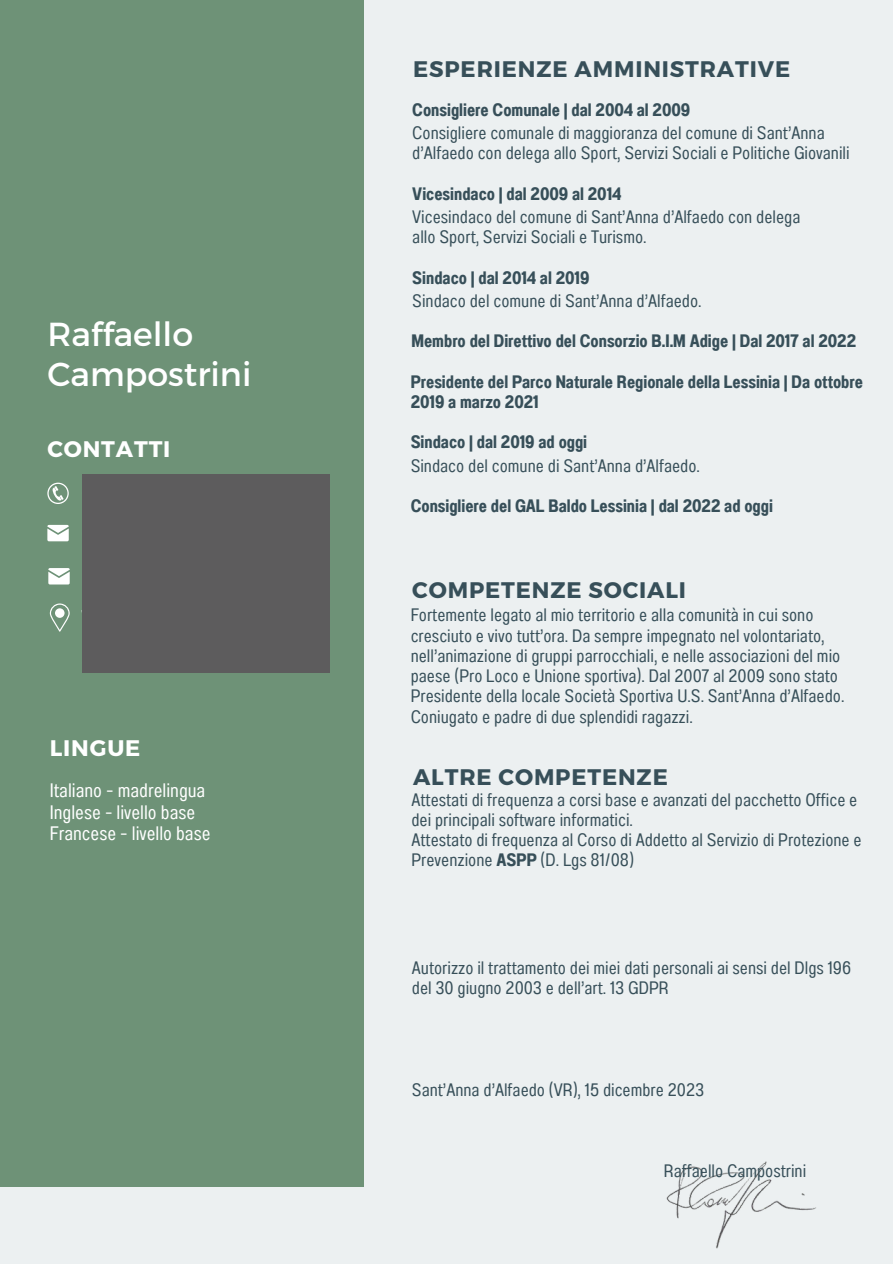
<style>
.page{position:relative;width:893px;height:1264px;background:#fff}
.page>*{position:absolute;margin:0;border:0;box-sizing:border-box;transform-origin:0 0}
.t1{font:33.3px "Montserrat";color:#fff}
.t2{font:700 22.5px "Montserrat";letter-spacing:.04em;color:#374f59}
.t3{font:700 22.5px "Montserrat";letter-spacing:.04em;color:#fff}
.t4{font:19.5px "Anantason Wd 62";color:#fff}
.t5{font:18px/20.2px "Anantason Wd 62";color:#374f59}
.t6{font:18px/20.2px "Anantason Bold Wd 62";color:#374f59}
.s1{font-family:"Anantason Bold Wd 62"}
</style>
<div class="page">
<div style="left:0;top:0;width:892px;height:1263px;background:#ecf0f1"></div>
<div style="left:0;top:0;width:364px;height:1186px;background:#6e9277"></div>
<svg style="left:47px;top:482px;width:22px;height:22px"></svg>
<svg style="left:47px;top:525px;width:22px;height:16px"></svg>
<svg style="left:50px;top:603px;width:20px;height:28px"></svg>
<div style="left:55px;top:608px;width:10px;height:10px;background:#fff;border-radius:50%"></div>
<svg style="left:48px;top:568px;width:22px;height:16px"></svg>
<img style="left:666px;top:1161px;width:150px;height:88px">
<div style="left:82px;top:474px;width:247px;height:198px;background:#5d5c5d"></div>
<p class="t1" style="left:47px;top:312px;width:147px">Raffaello</p>
<p class="t1" style="left:47px;top:352px;width:205px">Campostrini</p>
<p class="t3" style="left:47px;top:434px;width:124px">CONTATTI</p>
<p class="t3" style="left:50px;top:733px;width:92px">LINGUE</p>
<p class="t4" style="left:50px;top:779px;width:157px">Italiano - madrelingua</p>
<p class="t4" style="left:50px;top:800px;width:147px">Inglese - livello base</p>
<p class="t4" style="left:50px;top:822px;width:162px">Francese - livello base</p>
<p class="t2" style="left:413px;top:54px;width:378px">ESPERIENZE AMMINISTRATIVE</p>
<p class="t6" style="left:412px;top:99px;width:279px">Consigliere Comunale | dal 2004 al 2009</p>
<p class="t5" style="left:412px;top:123px;width:439px">Consigliere comunale di maggioranza del comune di Sant’Anna d’Alfaedo con delega allo Sport, Servizi Sociali e Politiche Giovanili</p>
<p class="t6" style="left:412px;top:183px;width:210px">Vicesindaco | dal 2009 al 2014</p>
<p class="t5" style="left:412px;top:207px;width:389px">Vicesindaco del comune di Sant’Anna d’Alfaedo con delega allo Sport, Servizi Sociali e Turismo.</p>
<p class="t6" style="left:412px;top:267px;width:179px">Sindaco | dal 2014 al 2019</p>
<p class="t5" style="left:412px;top:291px;width:291px">Sindaco del comune di Sant’Anna d’Alfaedo.</p>
<p class="t6" style="left:411px;top:331px;width:446px">Membro del Direttivo del Consorzio B.I.M Adige | Dal 2017 al 2022</p>
<p class="t6" style="left:410px;top:371px;width:454px">Presidente del Parco Naturale Regionale della Lessinia | Da ottobre<br>2019 a marzo 2021</p>
<p class="t6" style="left:410px;top:432px;width:178px">Sindaco | dal 2019 ad oggi</p>
<p class="t5" style="left:410px;top:455px;width:291px">Sindaco del comune di Sant’Anna d’Alfaedo.</p>
<p class="t6" style="left:410px;top:495px;width:364px">Consigliere del GAL Baldo Lessinia | dal 2022 ad oggi</p>
<p class="t2" style="left:412px;top:575px;width:275px">COMPETENZE SOCIALI</p>
<p class="t5" style="left:410px;top:605px;width:435px">Fortemente legato al mio territorio e alla comunità in cui sono cresciuto e vivo tutt’ora. Da sempre impegnato nel volontariato, nell’animazione di gruppi parrocchiali, e nelle associazioni del mio paese (Pro Loco e Unione sportiva). Dal 2007 al 2009 sono stato Presidente della locale Società Sportiva U.S. Sant’Anna d’Alfaedo.</p>
<p class="t5" style="left:410px;top:706px;width:283px">Coniugato e padre di due splendidi ragazzi.</p>
<p class="t2" style="left:413px;top:762px;width:256px">ALTRE COMPETENZE</p>
<p class="t5" style="left:411px;top:789px;width:447px">Attestati di frequenza a corsi base e avanzati del pacchetto Office e dei principali software informatici.</p>
<p class="t5" style="left:411px;top:829px;width:451px">Attestato di frequenza al Corso di Addetto al Servizio di Protezione e<br>Prevenzione <span class="s1">ASPP</span> (D. Lgs 81/08)</p>
<p class="t5" style="left:412px;top:957px;width:440px">Autorizzo il trattamento dei miei dati personali ai sensi del Dlgs 196 del 30 giugno 2003 e dell’art. 13 GDPR</p>
<p class="t5" style="left:412px;top:1079px;width:294px">Sant’Anna d’Alfaedo (VR), 15 dicembre 2023</p>
<p class="t5" style="left:664px;top:1160px;width:144px">Raffaello Campostrini</p>
</div>
